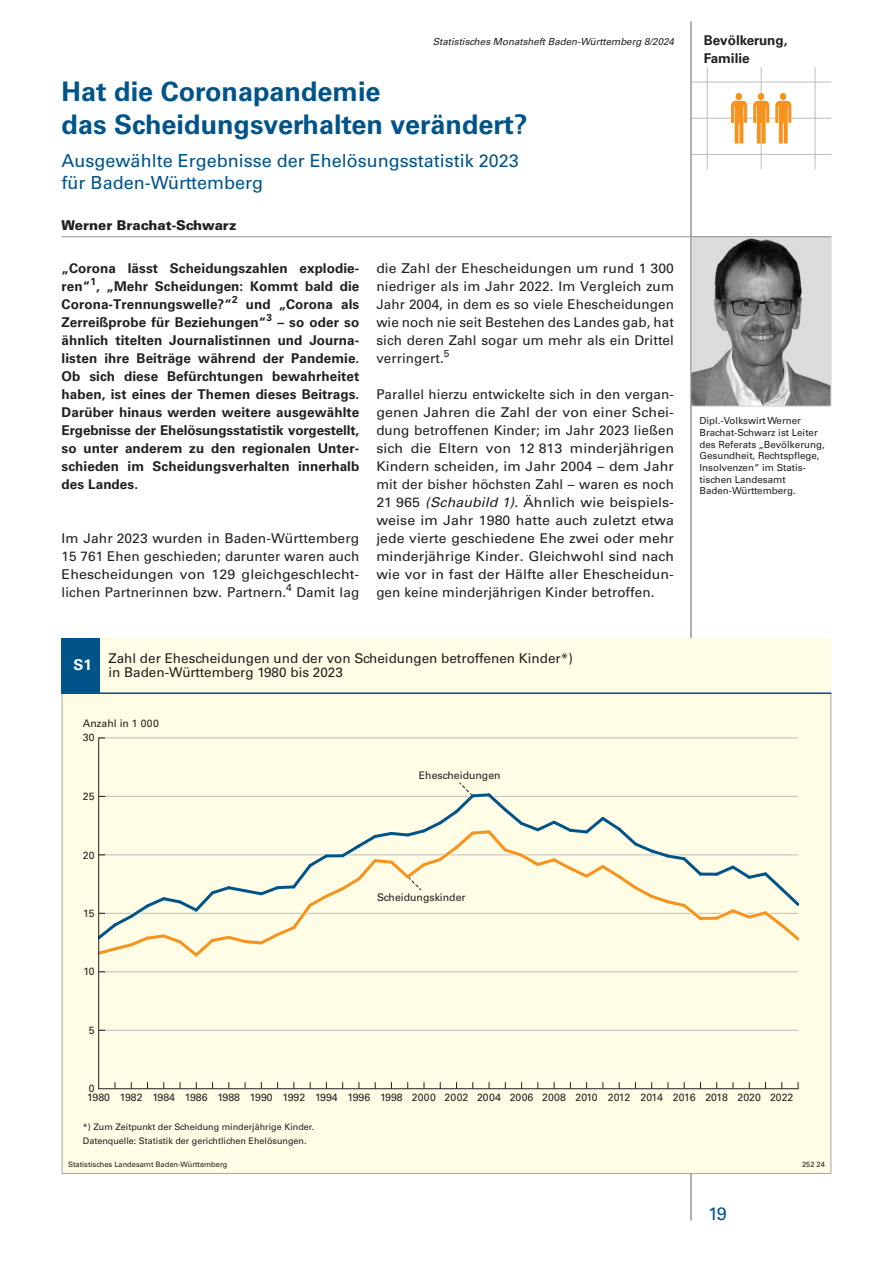
<style>
.page{position:relative;width:893px;height:1263px;background:#fff}
.page>*{position:absolute;margin:0;border:0;box-sizing:border-box;transform-origin:0 0}
.Beitragsüberschrift{font:700 27px/33px "Univers";color:#01548a}
.Beitragsunterübersch{font:18px/21.6px "Univers";color:#01548a}
.t1{font:700 15px "Univers";color:#fff}
.Fließtext{font:13.5px/18px "Univers";letter-spacing:.005em;color:#231f20;text-align:justify}
.Kapitelanfang{font:700 13.5px/18px "Univers";letter-spacing:.005em;color:#231f20;text-align:justify}
.t2{font:900 13.5px "Univers";color:#231f20}
.Kopfzeile_Beitragsth{font:700 13.5px/18px "Univers";color:#231f20}
.t3{font:10.5px "Univers";color:#231f20}
.t4{font:9.75px/11.7px "Univers";color:#231f20}
.Kopfzeile_Ausgabe{font:italic 9.75px "Univers";color:#231f20}
.t5{font:9px/13.5px "Univers";color:#231f20}
.t6{font:7.5px "Univers";color:#231f20}
.s1{font-style:italic}
</style>
<div class="page">
<hr style="left:691px;top:82px;width:140px;height:1px;background:#bcbdc0">
<hr style="left:691px;top:118px;width:140px;height:1px;background:#bcbdc0">
<hr style="left:691px;top:154px;width:140px;height:1px;background:#bcbdc0">
<hr style="left:707px;top:67px;width:1px;height:102px;background:#bcbdc0">
<hr style="left:761px;top:67px;width:1px;height:102px;background:#bcbdc0">
<hr style="left:815px;top:67px;width:1px;height:102px;background:#bcbdc0">
<svg style="left:731px;top:93px;width:16px;height:51px"></svg>
<svg style="left:775px;top:93px;width:16px;height:51px"></svg>
<svg style="left:753px;top:93px;width:16px;height:51px"></svg>
<img style="left:693px;top:238px;width:136px;height:166px">
<div style="left:691px;top:236px;width:140px;height:170px;border:1px solid #d1d2d4"></div>
<hr style="left:62px;top:236px;width:769px;height:1px;background:#939598">
<hr style="left:691px;top:21px;width:1px;height:1199px;background:#939598">
<div style="left:62px;top:638px;width:769px;height:536px;background:#fffde5"></div>
<div style="left:62px;top:638px;width:38px;height:55px;background:#01548a"></div>
<svg style="left:62px;top:694px;width:769px;height:480px"></svg>
<hr style="left:99px;top:1030px;width:699px;height:1px;background:#bcbdc0">
<hr style="left:99px;top:971px;width:699px;height:1px;background:#bcbdc0">
<hr style="left:99px;top:738px;width:699px;height:1px;background:#bcbdc0">
<hr style="left:99px;top:1088px;width:699px;height:1px;background:#231f20">
<hr style="left:98px;top:738px;width:1px;height:351px;background:#231f20">
<hr style="left:62px;top:692px;width:769px;height:2px;background:#01548a">
<svg style="left:99px;top:782px;width:699px;height:179px"></svg>
<p class="Kopfzeile_Ausgabe" style="left:433px;top:35px;width:243px">Statistisches Monatsheft Baden-Württemberg 8/2024</p>
<p class="Kopfzeile_Beitragsth" style="left:704px;top:31px;width:85px">Bevölkerung,<br>Familie</p>
<p class="Beitragsüberschrift" style="left:62px;top:75px;width:467px">Hat die Coronapandemie<br>das Scheidungsverhalten verändert?</p>
<p class="Beitragsunterübersch" style="left:62px;top:150px;width:459px">Ausgewählte Ergebnisse der Ehelösungsstatistik 2023 für Baden-Württemberg</p>
<p class="t2" style="left:62px;top:216px;width:177px">Werner Brachat-Schwarz</p>
<p class="Kapitelanfang" style="left:62px;top:259px;width:299px">„Corona lässt Scheidungszahlen explodie&shy;ren“<sup>1</sup>, „Mehr Scheidungen: Kommt bald die Corona-Trennungswelle?“<sup>2</sup> und „Corona als Zerreißprobe für Beziehungen“<sup>3</sup> – so oder so ähnlich titelten Journalistinnen und Journa&shy;listen ihre Beiträge während der Pandemie.<br>Ob sich diese Befürchtungen bewahrheitet haben, ist eines der Themen dieses Beitrags.<br>Darüber hinaus werden weitere ausgewählte Ergebnisse der Ehelösungsstatistik vorgestellt, so unter anderem zu den regionalen Unter&shy;schieden im Scheidungsverhalten innerhalb des Landes.</p>
<p class="Fließtext" style="left:62px;top:529px;width:299px">Im Jahr 2023 wurden in Baden-Württemberg 15 761 Ehen geschieden; darunter waren auch Ehescheidungen von 129 gleichgeschlecht&shy;lichen Partnerinnen bzw. Partnern.<sup>4</sup> Damit lag</p>
<p class="Fließtext" style="left:376px;top:259px;width:299px">die Zahl der Ehescheidungen um rund 1 300 niedriger als im Jahr 2022. Im Vergleich zum Jahr 2004, in dem es so viele Ehescheidungen wie noch nie seit Bestehen des Landes gab, hat sich deren Zahl sogar um mehr als ein Drittel verringert.<sup>5</sup></p>
<p class="Fließtext" style="left:376px;top:385px;width:299px">Parallel hierzu entwickelte sich in den vergan&shy;genen Jahren die Zahl der von einer Schei&shy;dung betroffenen Kinder; im Jahr 2023 ließen sich die Eltern von 12 813 minderjährigen Kindern scheiden, im Jahr 2004 – dem Jahr mit der bisher höchsten Zahl – waren es noch 21 965 <span class="s1">(Schaubild 1)</span>. Ähnlich wie beispiels&shy;weise im Jahr 1980 hatte auch zuletzt etwa jede vierte geschiedene Ehe zwei oder mehr minderjährige Kinder. Gleichwohl sind nach wie vor in fast der Hälfte aller Ehescheidun&shy;gen keine minderjährigen Kinder betroffen.</p>
<p class="t1" style="left:73px;top:656px;width:20px">S1</p>
<p class="Fließtext" style="left:108px;top:651px;width:466px;line-height:14.2px">Zahl der Ehescheidungen und der von Scheidungen betroffenen Kinder*) in Baden-Württemberg 1980 bis 2023</p>
<p class="t3" style="left:83px;top:717px;width:78px">Anzahl in 1 000</p>
<p class="t3" style="left:83px;top:731px;width:13px">30</p>
<p class="t3" style="left:83px;top:790px;width:13px">25</p>
<p class="t3" style="left:83px;top:848px;width:13px">20</p>
<p class="t3" style="left:83px;top:907px;width:13px">15</p>
<p class="t3" style="left:83px;top:965px;width:13px">10</p>
<p class="t3" style="left:89px;top:1024px;width:7px">5</p>
<p class="t3" style="left:419px;top:769px;width:83px">Ehescheidungen</p>
<p class="t3" style="left:377px;top:891px;width:90px">Scheidungskinder</p>
<p class="t4" style="left:699px;top:415px;width:127px">Dipl.-Volkswirt Werner<br>Brachat-Schwarz ist Leiter des Referats „Bevölkerung,<br>Gesundheit, Rechtspflege,<br>Insolvenzen“ im Statis&shy;tischen Landesamt<br>Baden-Württemberg.</p>
<p class="t3" style="left:89px;top:1082px;width:7px">0</p>
<p class="t3" style="left:87px;top:1091px;width:708px">1980 1982 1984 1986 1988 1990 1992 1994 1996 1998 2000 2002 2004 2006 2008 2010 2012 2014 2016 2018 2020 2022</p>
<p class="t5" style="left:83px;top:1120px;width:233px">*) Zum Zeitpunkt der Scheidung minderjährige Kinder.<br>Datenquelle: Statistik der gerichtlichen Ehelösungen.</p>
<p class="t6" style="left:68px;top:1160px;width:161px">Statistisches Landesamt Baden-Württemberg</p>
<p class="t6" style="left:802px;top:1160px;width:24px">252 24</p>
<p class="Beitragsunterübersch" style="left:708px;top:1203px;width:20px">19</p>
</div>
